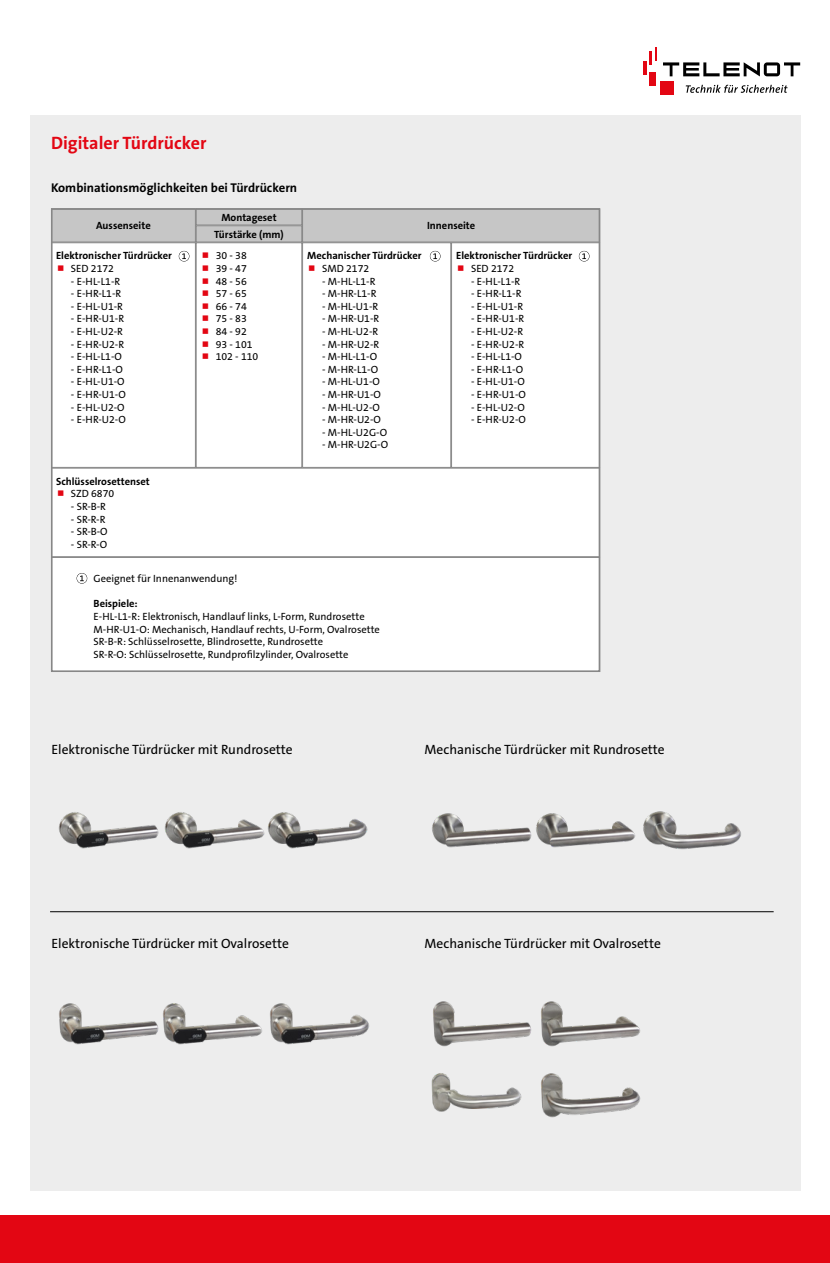
<style>
.page{position:relative;width:830px;height:1263px;background:#fff}
.page>*{position:absolute;margin:0;border:0;box-sizing:border-box;transform-origin:0 0}
.t1{font:700 18px "The Sans B Plus W7";color:#e30613}
.t2{font:13.5px "The Sans B Plus W5 Plain";color:#000}
.t3{font:700 12.75px "The Sans B Plus W7";color:#000}
.t4{font:10.5px/12.6px "The Sans B Plus W5 Plain";color:#000}
.t5{font:700 10.5px/17px "The Sans B Plus W7";color:#000;text-align:center}
</style>
<div class="page">
<div style="left:30px;top:115px;width:769px;height:1076px;background:#ededed"></div>
<div style="left:660px;top:81px;width:13px;height:14px;background:#e30613"></div>
<svg style="left:643px;top:61px;width:3px;height:14px"></svg>
<svg style="left:649px;top:51px;width:3px;height:14px"></svg>
<div style="left:649px;top:72px;width:6px;height:14px;background:#e30613"></div>
<svg style="left:685px;top:85px;width:102px;height:8px"></svg>
<svg style="left:663px;top:62px;width:136px;height:14px"></svg>
<img style="left:58px;top:812px;width:100px;height:36px">
<img style="left:164px;top:812px;width:100px;height:36px">
<img style="left:267px;top:812px;width:100px;height:37px">
<img style="left:432px;top:813px;width:99px;height:34px">
<img style="left:536px;top:813px;width:99px;height:34px">
<img style="left:643px;top:811px;width:98px;height:38px">
<img style="left:59px;top:1003px;width:99px;height:42px">
<img style="left:163px;top:1003px;width:99px;height:42px">
<img style="left:270px;top:1003px;width:99px;height:42px">
<img style="left:433px;top:1001px;width:98px;height:45px">
<img style="left:541px;top:1001px;width:98px;height:45px">
<img style="left:541px;top:1073px;width:98px;height:45px">
<img style="left:431px;top:1073px;width:90px;height:38px">
<hr style="left:50px;top:911px;width:723px;height:1px;background:#000">
<div style="left:0;top:1215px;width:829px;height:48px;background:#e30613"></div>
<div style="left:51px;top:209px;width:144px;height:33px;background:#c6c6c6"></div>
<div style="left:51px;top:208px;width:145px;height:34px;border:1px solid #878787"></div>
<div style="left:302px;top:209px;width:297px;height:33px;background:#c6c6c6"></div>
<div style="left:302px;top:208px;width:298px;height:34px;border:1px solid #878787"></div>
<div style="left:196px;top:209px;width:106px;height:16px;background:#c6c6c6"></div>
<div style="left:196px;top:208px;width:106px;height:17px;border:1px solid #878787"></div>
<div style="left:196px;top:226px;width:106px;height:16px;background:#c6c6c6"></div>
<div style="left:196px;top:225px;width:106px;height:17px;border:1px solid #878787"></div>
<div style="left:196px;top:243px;width:106px;height:224px;background:#fff"></div>
<div style="left:196px;top:242px;width:106px;height:226px;border:1px solid #878787"></div>
<div style="left:302px;top:243px;width:148px;height:224px;background:#fff"></div>
<div style="left:302px;top:242px;width:149px;height:226px;border:1px solid #878787"></div>
<div style="left:51px;top:243px;width:144px;height:224px;background:#fff"></div>
<div style="left:51px;top:242px;width:145px;height:226px;border:1px solid #878787"></div>
<div style="left:451px;top:243px;width:148px;height:224px;background:#fff"></div>
<div style="left:451px;top:242px;width:149px;height:226px;border:1px solid #878787"></div>
<div style="left:51px;top:468px;width:548px;height:89px;background:#fff"></div>
<div style="left:51px;top:468px;width:549px;height:89px;border:1px solid #878787"></div>
<svg style="left:179px;top:251px;width:10px;height:10px"></svg>
<svg style="left:182px;top:253px;width:4px;height:6px"></svg>
<svg style="left:430px;top:251px;width:10px;height:10px"></svg>
<svg style="left:433px;top:253px;width:4px;height:6px"></svg>
<svg style="left:579px;top:251px;width:10px;height:10px"></svg>
<svg style="left:582px;top:253px;width:3px;height:6px"></svg>
<div style="left:51px;top:557px;width:549px;height:115px;background:#fff;border:1px solid #878787"></div>
<div style="left:51px;top:208px;width:549px;height:464px;border:2px solid #878787"></div>
<div style="left:77px;top:573px;width:10px;height:11px;background:#9c9c9c;border-radius:50%"></div>
<svg style="left:77px;top:573px;width:10px;height:10px"></svg>
<svg style="left:80px;top:575px;width:4px;height:6px"></svg>
<h1 class="t1" style="left:51px;top:132px;width:157px">Digitaler Türdrücker</h1>
<p class="t3" style="left:51px;top:180px;width:247px">Kombinationsmöglichkeiten bei Türdrückern</p>
<p class="t5" style="left:96px;top:217px;width:56px">Aussenseite</p>
<p class="t5" style="left:427px;top:217px;width:50px">Innenseite</p>
<p class="t5" style="left:214px;top:209px;width:71px">Montageset<br>Türstärke (mm)</p>
<p class="t4" style="left:215px;top:250px;width:44px">30 - 38<br>39 - 47<br>48 - 56<br>57 - 65<br>66 - 74<br>75 - 83<br>84 - 92<br>93 - 101<br>102 - 110</p>
<p class="t5" style="left:307px;top:247px;width:116px">Mechanischer Türdrücker</p>
<p class="t5" style="left:56px;top:247px;width:117px">Elektronischer Türdrücker</p>
<p class="t4" style="left:71px;top:262px;width:45px">SED 2172</p>
<p class="t4" style="left:71px;top:275px;width:51px">- E-HL-L1-R</p>
<p class="t4" style="left:71px;top:287px;width:52px">- E-HR-L1-R</p>
<p class="t4" style="left:71px;top:300px;width:54px">- E-HL-U1-R</p>
<p class="t4" style="left:71px;top:313px;width:55px">- E-HR-U1-R</p>
<p class="t4" style="left:71px;top:325px;width:54px">- E-HL-U2-R</p>
<p class="t4" style="left:71px;top:338px;width:55px">- E-HR-U2-R</p>
<p class="t4" style="left:71px;top:350px;width:52px">- E-HL-L1-O</p>
<p class="t4" style="left:71px;top:363px;width:53px">- E-HR-L1-O</p>
<p class="t4" style="left:71px;top:376px;width:55px">- E-HL-U1-O</p>
<p class="t4" style="left:71px;top:388px;width:56px">- E-HR-U1-O</p>
<p class="t4" style="left:71px;top:401px;width:55px">- E-HL-U2-O</p>
<p class="t4" style="left:71px;top:413px;width:56px">- E-HR-U2-O</p>
<p class="t5" style="left:456px;top:247px;width:117px">Elektronischer Türdrücker</p>
<p class="t4" style="left:471px;top:262px;width:45px">SED 2172</p>
<p class="t4" style="left:471px;top:275px;width:51px">- E-HL-L1-R</p>
<p class="t4" style="left:471px;top:287px;width:52px">- E-HR-L1-R</p>
<p class="t4" style="left:471px;top:300px;width:54px">- E-HL-U1-R</p>
<p class="t4" style="left:471px;top:313px;width:55px">- E-HR-U1-R</p>
<p class="t4" style="left:471px;top:325px;width:54px">- E-HL-U2-R</p>
<p class="t4" style="left:471px;top:338px;width:55px">- E-HR-U2-R</p>
<p class="t4" style="left:471px;top:350px;width:52px">- E-HL-L1-O</p>
<p class="t4" style="left:471px;top:363px;width:53px">- E-HR-L1-O</p>
<p class="t4" style="left:471px;top:376px;width:55px">- E-HL-U1-O</p>
<p class="t4" style="left:471px;top:388px;width:56px">- E-HR-U1-O</p>
<p class="t4" style="left:471px;top:401px;width:55px">- E-HL-U2-O</p>
<p class="t4" style="left:471px;top:413px;width:56px">- E-HR-U2-O</p>
<p class="t4" style="left:322px;top:262px;width:49px">SMD 2172</p>
<p class="t4" style="left:322px;top:275px;width:55px">- M-HL-L1-R</p>
<p class="t4" style="left:322px;top:287px;width:56px">- M-HR-L1-R</p>
<p class="t4" style="left:322px;top:300px;width:58px">- M-HL-U1-R</p>
<p class="t4" style="left:322px;top:313px;width:59px">- M-HR-U1-R</p>
<p class="t4" style="left:322px;top:325px;width:58px">- M-HL-U2-R</p>
<p class="t4" style="left:322px;top:338px;width:59px">- M-HR-U2-R</p>
<p class="t4" style="left:322px;top:350px;width:56px">- M-HL-L1-O</p>
<p class="t4" style="left:322px;top:363px;width:58px">- M-HR-L1-O</p>
<p class="t4" style="left:322px;top:376px;width:59px">- M-HL-U1-O</p>
<p class="t4" style="left:322px;top:388px;width:60px">- M-HR-U1-O</p>
<p class="t4" style="left:322px;top:401px;width:59px">- M-HL-U2-O</p>
<p class="t4" style="left:322px;top:413px;width:60px">- M-HR-U2-O</p>
<p class="t4" style="left:322px;top:426px;width:66px">- M-HL-U2G-O</p>
<p class="t4" style="left:322px;top:439px;width:67px">- M-HR-U2G-O</p>
<p class="t5" style="left:56px;top:473px;width:95px">Schlüsselrosettenset</p>
<p class="t4" style="left:71px;top:488px;width:45px">SZD 6870</p>
<p class="t4" style="left:71px;top:500px;width:37px">- SR-B-R</p>
<p class="t4" style="left:71px;top:513px;width:36px">- SR-R-R</p>
<p class="t4" style="left:71px;top:525px;width:38px">- SR-B-O</p>
<p class="t4" style="left:71px;top:538px;width:38px">- SR-R-O</p>
<p class="t4" style="left:94px;top:572px;width:145px">Geeignet für Innenanwendung!</p>
<p class="t5" style="left:94px;top:595px;width:46px">Beispiele:</p>
<p class="t4" style="left:94px;top:610px;width:288px">E-HL-L1-R: Elektronisch, Handlauf links, L-Form, Rundrosette M-HR-U1-O: Mechanisch, Handlauf rechts, U-Form, Ovalrosette SR-B-R: Schlüsselrosette, Blindrosette, Rundrosette<br>SR-R-O: Schlüsselrosette, Rundprofilzylinder, Ovalrosette</p>
<p class="t2" style="left:51px;top:741px;width:243px">Elektronische Türdrücker mit Rundrosette</p>
<p class="t2" style="left:424px;top:741px;width:241px">Mechanische Türdrücker mit Rundrosette</p>
<p class="t2" style="left:51px;top:934px;width:239px">Elektronische Türdrücker mit Ovalrosette</p>
<p class="t2" style="left:424px;top:934px;width:238px">Mechanische Türdrücker mit Ovalrosette</p>
</div>
